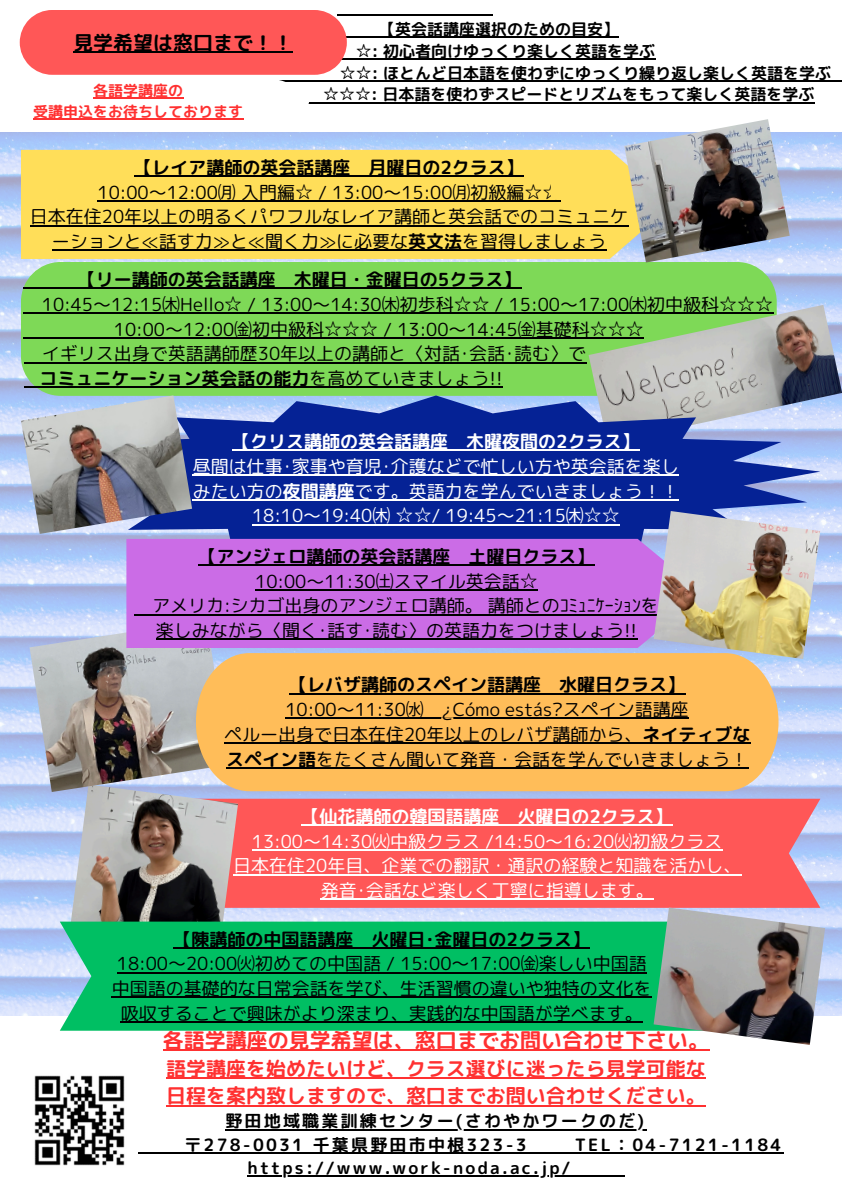
<style>
.page{position:relative;width:842px;height:1191px;background:#fff}
.page>*{position:absolute;margin:0;border:0;box-sizing:border-box;transform-origin:0 0}
.t1{font:21px "rounded mplus 1 p bold";color:#ff3131}
.t2{font:20px/27.8px "rounded mplus 1 p bold";color:#ff3131}
.t3{font:20px "rounded mplus 1 p bold";color:#000}
.t4{font:18px/24.8px "rounded mplus 1 p regular";color:#000;text-align:center}
.t5{font:18px/24.8px "rounded mplus 1 p regular";color:#fff;text-align:center}
.t6{font:18px "rounded mplus 1 p bold";color:#000}
.t7{font:17px/23.2px "rounded mplus 1 p bold";letter-spacing:.13em;color:#000}
.t8{font:16px "rounded mplus 1 p bold";color:#000}
.t9{font:15px "rounded mplus 1 p bold";color:#ff3131}
.s1{font-family:"rounded mplus 1 p bold"}
.s2{font-family:"Noto Sans CJ Ksc"}
.s3{font-family:"rounded mplus 1 p regular"}
</style>
<div class="page">
<img style="left:0;top:132px;width:842px;height:884px">
<div style="left:21px;top:262px;width:756px;height:134px;background:#7ed957;border-radius:40px"></div>
<hr style="left:24px;top:287px;width:270px;height:2px;background:#000">
<hr style="left:294px;top:287px;width:227px;height:2px;background:#000">
<svg style="left:24px;top:312px;width:18px;height:2px"></svg>
<hr style="left:42px;top:312px;width:731px;height:2px;background:#000">
<hr style="left:24px;top:337px;width:90px;height:1px;background:#000">
<hr style="left:114px;top:337px;width:530px;height:1px;background:#000">
<hr style="left:24px;top:362px;width:562px;height:1px;background:#000">
<svg style="left:24px;top:386px;width:16px;height:2px"></svg>
<hr style="left:40px;top:386px;width:270px;height:2px;background:#000">
<hr style="left:310px;top:386px;width:193px;height:2px;background:#000">
<img style="left:589px;top:305px;width:253px;height:138px">
<div style="left:21px;top:150px;width:603px;height:109px;background:#ffde59"></div>
<hr style="left:134px;top:175px;width:234px;height:2px;background:#000">
<hr style="left:368px;top:175px;width:156px;height:2px;background:#000">
<hr style="left:98px;top:200px;width:463px;height:2px;background:#000">
<hr style="left:30px;top:225px;width:598px;height:1px;background:#000">
<hr style="left:52px;top:250px;width:356px;height:1px;background:#000">
<hr style="left:408px;top:250px;width:54px;height:1px;background:#000">
<hr style="left:462px;top:250px;width:144px;height:1px;background:#000">
<svg style="left:52px;top:395px;width:768px;height:166px;background:#324ca9"></svg>
<hr style="left:232px;top:449px;width:234px;height:2px;background:#fff">
<hr style="left:466px;top:449px;width:174px;height:2px;background:#fff">
<hr style="left:193px;top:474px;width:486px;height:1px;background:#fff">
<hr style="left:193px;top:499px;width:90px;height:1px;background:#fff">
<hr style="left:283px;top:499px;width:72px;height:1px;background:#fff">
<hr style="left:355px;top:499px;width:324px;height:1px;background:#fff">
<hr style="left:252px;top:523px;width:368px;height:2px;background:#fff">
<img style="left:21px;top:395px;width:171px;height:139px">
<hr style="left:163px;top:1049px;width:546px;height:1px;background:#ff3131">
<hr style="left:166px;top:1076px;width:540px;height:2px;background:#ff3131">
<hr style="left:166px;top:1104px;width:540px;height:2px;background:#ff3131">
<hr style="left:225px;top:1128px;width:421px;height:2px;background:#000">
<hr style="left:88px;top:1151px;width:225px;height:2px;background:#000">
<hr style="left:313px;top:1151px;width:471px;height:2px;background:#000">
<hr style="left:248px;top:1175px;width:325px;height:1px;background:#000">
<hr style="left:573px;top:1175px;width:51px;height:1px;background:#000">
<img style="left:34px;top:1075px;width:104px;height:91px">
<div style="left:238px;top:798px;width:582px;height:109px;background:#ff5757"></div>
<hr style="left:301px;top:824px;width:216px;height:1px;background:#fff">
<hr style="left:517px;top:824px;width:156px;height:1px;background:#fff">
<hr style="left:252px;top:848px;width:470px;height:2px;background:#fff">
<hr style="left:233px;top:873px;width:508px;height:2px;background:#fff">
<hr style="left:321px;top:898px;width:333px;height:1px;background:#fff">
<img style="left:70px;top:791px;width:168px;height:130px">
<div style="left:551px;top:182px;width:18px;height:16px;background:#ffde59"></div>
<hr style="left:338px;top:14px;width:150px;height:2px;background:#000">
<hr style="left:315px;top:37px;width:304px;height:1px;background:#000">
<hr style="left:180px;top:58px;width:475px;height:2px;background:#000">
<hr style="left:207px;top:80px;width:635px;height:2px;background:#000">
<hr style="left:323px;top:102px;width:491px;height:1px;background:#000">
<img style="left:624px;top:119px;width:166px;height:143px">
<svg style="left:19px;top:10px;width:328px;height:110px"></svg>
<hr style="left:93px;top:97px;width:90px;height:2px;background:#ff3131">
<hr style="left:33px;top:118px;width:210px;height:2px;background:#ff3131">
<img style="left:30px;top:620px;width:199px;height:172px">
<div style="left:126px;top:539px;width:528px;height:109px;background:#cb6ce6"></div>
<hr style="left:198px;top:564px;width:396px;height:2px;background:#000">
<hr style="left:255px;top:589px;width:283px;height:1px;background:#000">
<hr style="left:134px;top:614px;width:525px;height:1px;background:#000">
<hr style="left:156px;top:638px;width:481px;height:2px;background:#000">
<div style="left:196px;top:653px;width:582px;height:138px;background:#ffbd59"></div>
<hr style="left:289px;top:692px;width:396px;height:2px;background:#000">
<hr style="left:285px;top:717px;width:404px;height:2px;background:#000">
<hr style="left:224px;top:742px;width:418px;height:1px;background:#000">
<hr style="left:642px;top:742px;width:108px;height:1px;background:#000">
<hr style="left:226px;top:767px;width:90px;height:1px;background:#000">
<hr style="left:316px;top:767px;width:432px;height:1px;background:#000">
<img style="left:654px;top:511px;width:166px;height:148px">
<div style="left:60px;top:921px;width:594px;height:109px;background:#00bf63"></div>
<hr style="left:174px;top:947px;width:198px;height:1px;background:#000">
<hr style="left:372px;top:947px;width:218px;height:1px;background:#000">
<hr style="left:117px;top:971px;width:530px;height:2px;background:#000">
<hr style="left:112px;top:996px;width:540px;height:2px;background:#000">
<hr style="left:121px;top:1021px;width:522px;height:1px;background:#000">
<img style="left:654px;top:907px;width:171px;height:137px">
<p class="t3" style="left:73px;top:28px;width:221px">見学希望は窓口まで！！</p>
<h2 class="t9" style="left:93px;top:80px;width:91px">各語学講座の</h2>
<p class="t9" style="left:33px;top:101px;width:211px">受講申込をお待ちしております</p>
<p class="t8" style="left:379px;top:18px;width:241px">【英会話講座選択のための目安】</p>
<p class="t8" style="left:356px;top:40px;width:301px">☆: 初心者向けゆっくり楽しく英語を学ぶ</p>
<p class="t8" style="left:340px;top:61px;width:493px">☆☆: ほとんど日本語を使わずにゆっくり繰り返し楽しく英語を学ぶ</p>
<p class="t8" style="left:323px;top:83px;width:493px">☆☆☆: 日本語を使わずスピードとリズムをもって楽しく英語を学ぶ</p>
<h1 class="t4" style="left:30px;top:155px;width:600px"><span class="s1">【レイア講師の英会話講座 月曜日の2クラス】<br></span>10:00～12:00<span class="s2">㈪</span>入門編☆ / 13:00～15:00<span class="s2">㈪</span>初級編☆☆<br>日本在住20年以上の明るくパワフルなレイア講師と英会話でのコミュニケーションと≪話す力≫と≪聞く力≫に必要な<span class="s1">英文法</span>を習得しましょう</h1>
<h3 class="t6" style="left:78px;top:266px;width:445px">【リー講師の英会話講座 木曜日・金曜日の5クラス】</h3>
<h3 class="t4" style="left:42px;top:291px;width:733px">10:45～12:15<span class="s2">㈭</span>Hello☆ / 13:00～14:30<span class="s2">㈭</span>初歩科☆☆ / 15:00～17:00<span class="s2">㈭</span>初中級科☆☆☆</h3>
<h3 class="t4" style="left:114px;top:316px;width:531px">10:00～12:00<span class="s2">㈮</span>初中級科☆☆☆ / 13:00～14:45<span class="s2">㈮</span>基礎科☆☆☆</h3>
<h3 class="t4" style="left:42px;top:341px;width:546px">イギリス出身で英語講師歴30年以上の講師と〈対話･会話･読む〉で</h3>
<h3 class="t6" style="left:40px;top:365px;width:464px">コミュニケーション英会話の能力<span class="s3">を高めていきましょう!!</span></h3>
<p class="t5" style="left:193px;top:429px;width:487px"><span class="s1">【クリス講師の英会話講座 木曜夜間の2クラス】<br></span>昼間は仕事･家事や育児･介護などで忙しい方や英会話を楽しみたい方の<span class="s1">夜間講座</span>です。英語力を学んでいきましょう！！<br>18:10～19:40<span class="s2">㈭</span> ☆☆/ 19:45～21:15<span class="s2">㈭</span>☆☆</p>
<h2 class="t6" style="left:198px;top:543px;width:397px">【アンジェロ講師の英会話講座 土曜日クラス】</h2>
<h2 class="t4" style="left:255px;top:568px;width:284px">10:00～11:30<span class="s2">㈯</span>スマイル英会話☆</h2>
<h2 class="t4" style="left:152px;top:593px;width:508px">アメリカ:シカゴ出身のアンジェロ講師。講師とのｺﾐｭﾆｹｰｼｮﾝを</h2>
<h2 class="t4" style="left:156px;top:618px;width:482px">楽しみながら〈聞く･話す･読む〉の英語力をつけましょう!!</h2>
<p class="t6" style="left:289px;top:672px;width:397px">【レバザ講師のスペイン語講座 水曜日クラス】</p>
<h2 class="t4" style="left:224px;top:696px;width:528px">10:00～11:30<span class="s2">㈬</span> ¿Cómo estás?スペイン語講座<br>ペルー出身で日本在住20年以上のレバザ講師から、<span class="s1">ネイティブなスペイン語</span>をたくさん聞いて発音・会話を学んでいきましょう！</h2>
<h2 class="t5" style="left:233px;top:803px;width:510px"><span class="s1">【仙花講師の韓国語講座 火曜日の2クラス】<br></span>13:00～14:30<span class="s2">㈫</span>中級クラス /14:50～16:20<span class="s2">㈫</span>初級クラス<br>日本在住20年目、企業での翻訳・通訳の経験と知識を活かし、発音･会話など楽しく丁寧に指導します。</h2>
<p class="t4" style="left:112px;top:926px;width:541px"><span class="s1">【陳講師の中国語講座 火曜日･金曜日の2クラス】<br></span>18:00～20:00<span class="s2">㈫</span>初めての中国語 / 15:00～17:00<span class="s2">㈮</span>楽しい中国語中国語の基礎的な日常会話を学び、生活習慣の違いや独特の文化を吸収することで興味がより深まり、実践的な中国語が学べます。</p>
<p class="t1" style="left:163px;top:1025px;width:548px">各語学講座の見学希望は、窓口までお問い合わせ下さい。</p>
<p class="t2" style="left:166px;top:1053px;width:541px">語学講座を始めたいけど、クラス選びに迷ったら見学可能な日程を案内致しますので、窓口までお問い合わせください。</p>
<p class="t7" style="left:184px;top:1109px;width:461px;text-indent:41px">野田地域職業訓練センター(さわやかワークのだ)〒278-0031 千葉県野田市中根323-3</p>
<p class="t7" style="left:575px;top:1132px;width:208px">TEL：04-7121-1184</p>
<h2 class="t7" style="left:248px;top:1155px;width:325px">https://www.work-noda.ac.jp/</h2>
</div>
